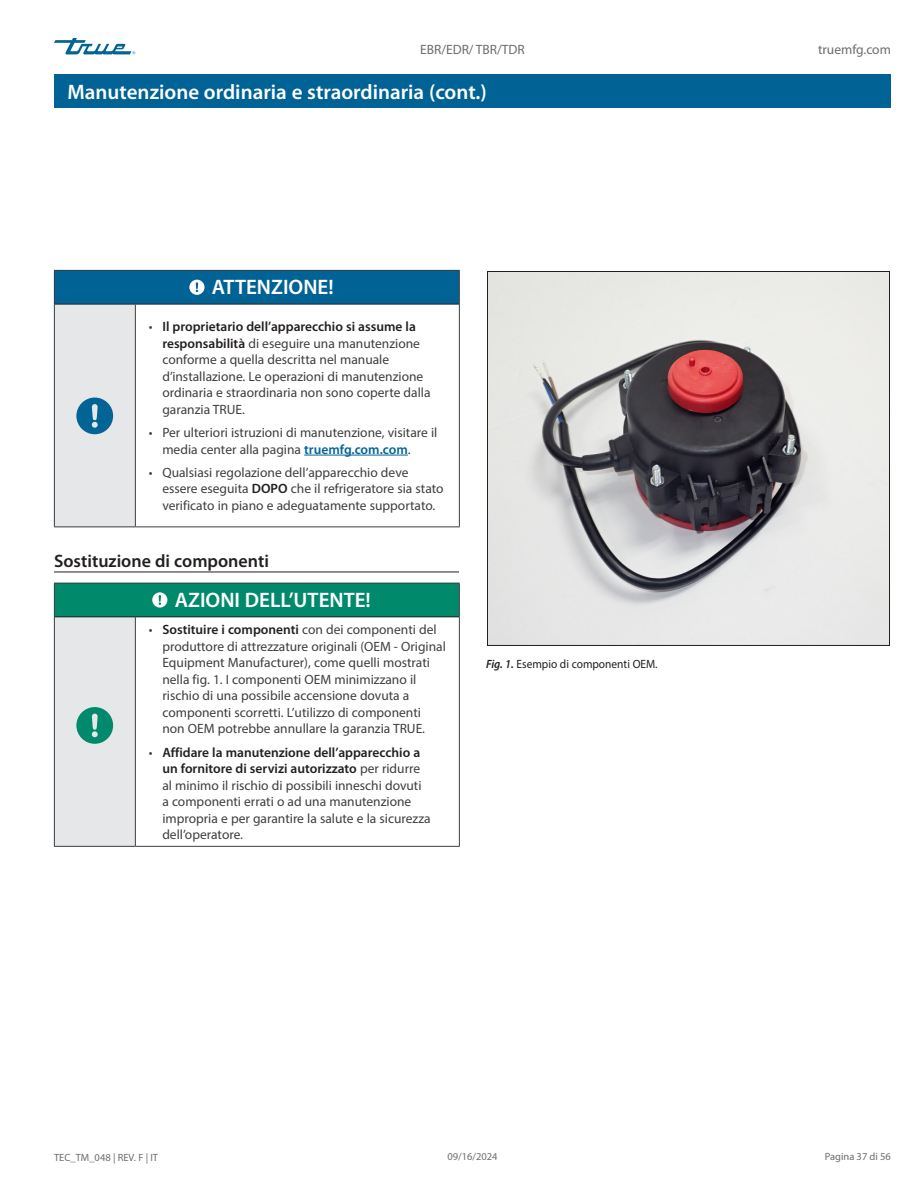
<style>
.page{position:relative;width:918px;height:1188px;background:#fff}
.page>*{position:absolute;margin:0;border:0;box-sizing:border-box;transform-origin:0 0}
.Title_bar_Page_header{font:600 21px "Myriad Pro";color:#fff}
.Table_title_bar{font:600 21px "Myriad Pro";color:#fff}
.Subhead_underscore_H1{font:600 18px "Myriad Pro";color:#231f20}
.t1{font:13.5px/16.5px "Myriad Pro";color:#3e3e3f}
.t2{font:13.5px "Myriad Pro";color:#6c6d70}
.Caption_FIG_Regular{font:12px "Myriad Pro";color:#231f20;scale:.95 1}
.t3{font:10.5px "Myriad Pro";color:#6c6d70}
.s1{font-weight:600;color:#231f20}
.s2{font-weight:600;color:#016395}
.s3{font-weight:600;font-style:italic}
</style>
<div class="page">
<svg style="left:54px;top:38px;width:81px;height:16px"></svg>
<div style="left:54px;top:74px;width:837px;height:34px;background:#016395"></div>
<div style="left:54px;top:270px;width:405px;height:34px;background:#016395"></div>
<div style="left:54px;top:304px;width:81px;height:223px;background:#e6e7e9"></div>
<hr style="left:54px;top:270px;width:81px;height:1px;background:#3e3e3f">
<hr style="left:54px;top:271px;width:1px;height:33px;background:#3e3e3f">
<hr style="left:135px;top:270px;width:325px;height:1px;background:#3e3e3f">
<hr style="left:459px;top:271px;width:1px;height:33px;background:#3e3e3f">
<hr style="left:54px;top:304px;width:1px;height:222px;background:#3e3e3f">
<hr style="left:135px;top:304px;width:1px;height:222px;background:#3e3e3f">
<hr style="left:459px;top:304px;width:1px;height:222px;background:#3e3e3f">
<hr style="left:54px;top:526px;width:81px;height:1px;background:#3e3e3f">
<hr style="left:135px;top:526px;width:325px;height:1px;background:#3e3e3f">
<hr style="left:55px;top:304px;width:80px;height:1px;background:#231f20">
<hr style="left:135px;top:304px;width:324px;height:1px;background:#231f20">
<svg style="left:189px;top:280px;width:16px;height:15px"></svg>
<svg style="left:76px;top:398px;width:37px;height:36px"></svg>
<hr style="left:304px;top:455px;width:104px;height:1px;background:#016395">
<div style="left:54px;top:583px;width:405px;height:34px;background:#00896b"></div>
<div style="left:54px;top:617px;width:81px;height:229px;background:#e6e7e9"></div>
<hr style="left:54px;top:583px;width:81px;height:1px;background:#3e3e3f">
<hr style="left:54px;top:583px;width:1px;height:34px;background:#3e3e3f">
<hr style="left:135px;top:583px;width:325px;height:1px;background:#3e3e3f">
<hr style="left:459px;top:583px;width:1px;height:34px;background:#3e3e3f">
<hr style="left:54px;top:617px;width:1px;height:229px;background:#3e3e3f">
<hr style="left:135px;top:617px;width:1px;height:229px;background:#3e3e3f">
<hr style="left:459px;top:617px;width:1px;height:229px;background:#3e3e3f">
<hr style="left:54px;top:846px;width:81px;height:1px;background:#3e3e3f">
<hr style="left:135px;top:846px;width:325px;height:1px;background:#3e3e3f">
<hr style="left:55px;top:616px;width:80px;height:1px;background:#231f20">
<hr style="left:135px;top:616px;width:324px;height:1px;background:#231f20">
<svg style="left:152px;top:592px;width:15px;height:16px"></svg>
<svg style="left:76px;top:707px;width:37px;height:37px"></svg>
<hr style="left:54px;top:572px;width:405px;height:1px;background:#231f20">
<img style="left:489px;top:273px;width:399px;height:371px">
<div style="left:487px;top:271px;width:403px;height:375px;border:1px solid #231f20"></div>
<p class="t2" style="left:420px;top:42px;width:106px">EBR/EDR/ TBR/TDR</p>
<p class="Title_bar_Page_header" style="left:68px;top:80px;width:421px">Manutenzione ordinaria e straordinaria (cont.)</p>
<p class="Table_title_bar" style="left:212px;top:276px;width:123px">ATTENZIONE!</p>
<p class="t1" style="left:162px;top:318px;width:270px;text-indent:-14px">• <span class="s1">Il proprietario dell’apparecchio si assume la responsabilità</span> di eseguire una manutenzione conforme a quella descritta nel manuale d’installazione. Le operazioni di manutenzione ordinaria e straordinaria non sono coperte dalla garanzia TRUE.</p>
<p class="t1" style="left:162px;top:424px;width:277px;text-indent:-14px">• Per ulteriori istruzioni di manutenzione, visitare il media center alla pagina <span class="s2">truemfg.com.com</span>.</p>
<p class="t1" style="left:162px;top:464px;width:283px;text-indent:-14px">• Qualsiasi regolazione dell’apparecchio deve essere eseguita <span class="s1">DOPO</span> che il refrigeratore sia stato verificato in piano e adeguatamente supportato.</p>
<p class="Subhead_underscore_H1" style="left:54px;top:551px;width:217px">Sostituzione di componenti</p>
<p class="Table_title_bar" style="left:175px;top:588px;width:198px">AZIONI DELL’UTENTE!</p>
<p class="t1" style="left:162px;top:621px;width:285px;text-indent:-14px">• <span class="s1">Sostituire i componenti</span> con dei componenti del produttore di attrezzature originali (OEM - Original Equipment Manufacturer), come quelli mostrati nella fig. 1. I componenti OEM minimizzano il rischio di una possibile accensione dovuta a componenti scorretti. L’utilizzo di componenti non OEM potrebbe annullare la garanzia TRUE.</p>
<p class="t1" style="left:162px;top:744px;width:270px;text-indent:-14px">• <span class="s1">Affidare la manutenzione dell’apparecchio a un fornitore di servizi autorizzato</span> per ridurre al minimo il rischio di possibili inneschi dovuti a componenti errati o ad una manutenzione impropria e per garantire la salute e la sicurezza dell’operatore.</p>
<p class="Caption_FIG_Regular" style="left:486px;top:657px;width:182px"><span class="s3">Fig. 1.</span> Esempio di componenti OEM.</p>
<p class="t2" style="left:818px;top:42px;width:74px">truemfg.com</p>
<p class="t3" style="left:54px;top:1151px;width:106px">TEC_TM_048 | REV. F | IT</p>
<p class="t3" style="left:447px;top:1150px;width:52px">09/16/2024</p>
<p class="t3" style="left:825px;top:1150px;width:68px">Pagina 37 di 56</p>
</div>
